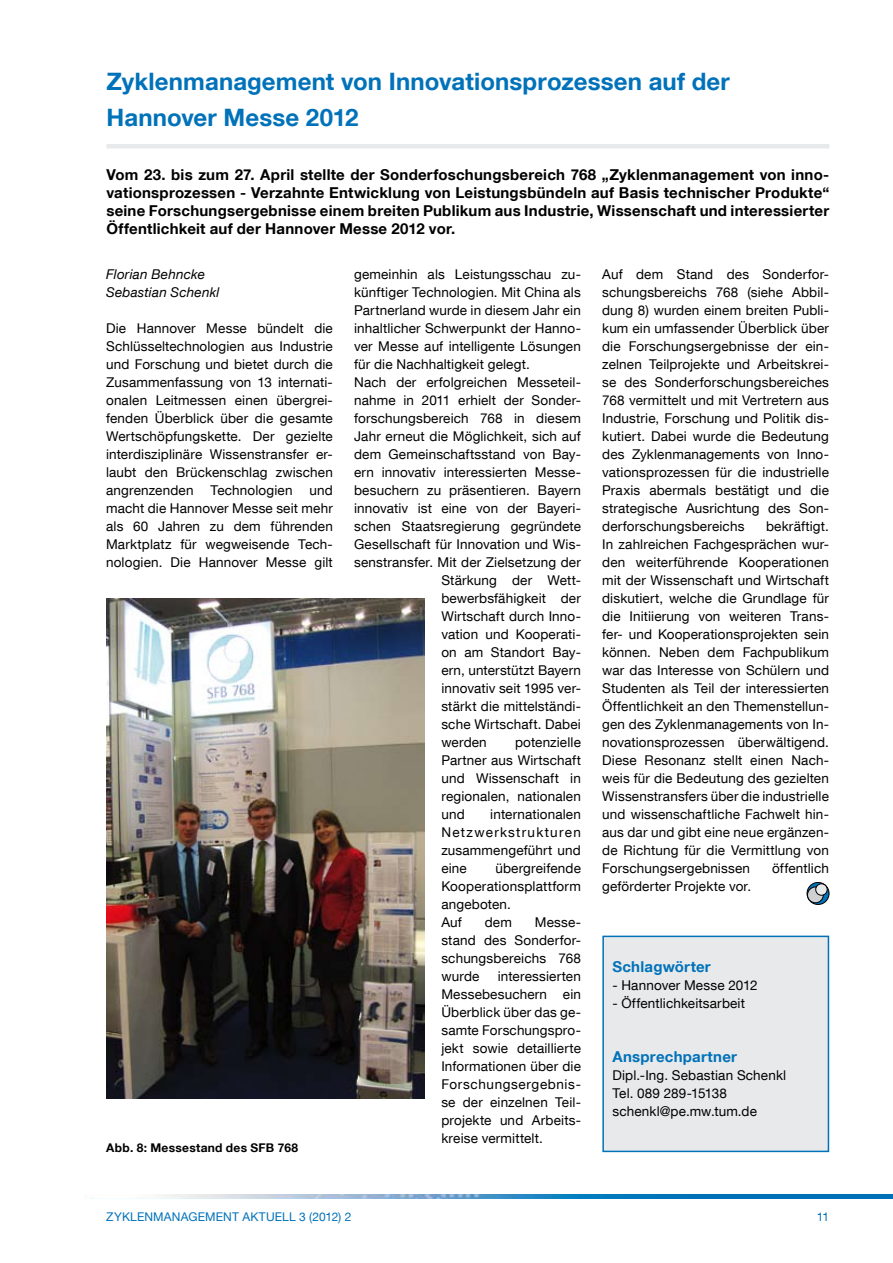
<style>
.page{position:relative;width:893px;height:1263px;background:#fff}
.page>*{position:absolute;margin:0;border:0;box-sizing:border-box;transform-origin:0 0}
.t1{font:700 24px/36px "TUM Neue Helvetica";letter-spacing:.005em;color:#0072ba}
.t2{font:700 15px/18px "TUM Neue Helvetica";letter-spacing:.015em;color:#000;text-align:justify}
.t3{font:700 15px "TUM Neue Helvetica";letter-spacing:.02em;color:#0072ba}
.t4{font:13.5px/18px "TUM Neue Helvetica";letter-spacing:.01em;color:#000;text-align:justify}
.t5{font:italic 13.5px/18px "TUM Neue Helvetica";letter-spacing:.015em;color:#000}
.t6{font:12px "TUM Neue Helvetica";letter-spacing:-.005em;color:#0072ba}
.t7{font:700 12px "TUM Neue Helvetica";letter-spacing:.025em;color:#000}
</style>
<div class="page">
<div style="left:106px;top:144px;width:723px;height:5px;background:#e8e9ea"></div>
<img style="left:106px;top:599px;width:318px;height:500px">
<div style="left:603px;top:936px;width:225px;height:215px;background:#e8e9ea"></div>
<div style="left:602px;top:936px;width:227px;height:216px;border:2px solid #0072ba"></div>
<svg style="left:807px;top:882px;width:22px;height:22px"></svg>
<div style="left:807px;top:882px;width:22px;height:22px;border:1px solid #000;border-radius:50%"></div>
<div style="left:807px;top:887px;width:16px;height:16px;background:#cfd0d2;border-radius:50%"></div>
<div style="left:807px;top:887px;width:16px;height:16px;border:1px solid #000;border-radius:50%"></div>
<div style="left:816px;top:884px;width:11px;height:11px;background:#e8e9ea;border-radius:50%"></div>
<div style="left:815px;top:884px;width:12px;height:11px;border:1px solid #000;border-radius:50%"></div>
<img style="left:85px;top:1194px;width:808px;height:5px">
<h1 class="t1" style="left:106px;top:63px;width:625px">Zyklenmanagement von Innovationsprozessen auf der<br>Hannover Messe 2012</h1>
<p class="t2" style="left:106px;top:165px;width:724px">Vom 23. bis zum 27. April stellte der Sonderfoschungsbereich 768 „Zyklenmanagement von inno&shy;vationsprozessen - Verzahnte Entwicklung von Leistungsbündeln auf Basis technischer Produkte“ seine Forschungsergebnisse einem breiten Publikum aus Industrie, Wissenschaft und interessierter Öffentlichkeit auf der Hannover Messe 2012 vor.</p>
<p class="t5" style="left:106px;top:265px;width:115px">Florian Behncke<br>Sebastian Schenkl</p>
<p class="t4" style="left:106px;top:319px;width:228px">Die Hannover Messe bündelt die Schlüsseltechnologien aus Industrie und Forschung und bietet durch die Zusammenfassung von 13 internati&shy;onalen Leitmessen einen übergrei&shy;fenden Überblick über die gesamte Wertschöpfungskette. Der gezielte interdisziplinäre Wissenstransfer er&shy;laubt den Brückenschlag zwischen angrenzenden</p>
<p class="t4" style="left:602px;top:265px;width:228px">Auf dem Stand des Sonderfor&shy;schungsbereichs 768 (siehe Abbil&shy;dung 8) wurden einem breiten Publi&shy;kum ein umfassender Überblick über die Forschungsergebnisse der ein&shy;zelnen Teilprojekte und Arbeitskrei&shy;se des Sonderforschungsbereiches 768 vermittelt und mit Vertretern aus Industrie, Forschung und Politik dis&shy;kutiert. Dabei wurde die Bedeutung des Zyklenmanagements von Inno&shy;vationsprozessen für die industrielle Praxis abermals bestätigt und die strategische Ausrichtung des Son&shy;derforschungsbereichs</p>
<p class="t4" style="left:354px;top:265px;width:228px">gemeinhin als Leistungsschau zu-</p>
<p class="t4" style="left:354px;top:283px;width:228px">künftiger Technologien. Mit China als</p>
<p class="t4" style="left:354px;top:301px;width:228px">Partnerland wurde in diesem Jahr ein</p>
<p class="t4" style="left:354px;top:319px;width:228px">inhaltlicher Schwerpunkt der Hanno-</p>
<p class="t4" style="left:354px;top:337px;width:228px">ver Messe auf intelligente Lösungen</p>
<p class="t4" style="left:354px;top:355px;width:177px">für die Nachhaltigkeit gelegt.</p>
<p class="t4" style="left:354px;top:373px;width:228px">Nach der erfolgreichen Messeteil-</p>
<p class="t4" style="left:354px;top:391px;width:228px">nahme in 2011 erhielt der Sonder-</p>
<p class="t4" style="left:354px;top:409px;width:228px">forschungsbereich 768 in diesem</p>
<p class="t4" style="left:354px;top:427px;width:228px">Jahr erneut die Möglichkeit, sich auf</p>
<p class="t4" style="left:354px;top:445px;width:228px">dem Gemeinschaftsstand von Bay-</p>
<p class="t4" style="left:354px;top:463px;width:228px">ern innovativ interessierten Messe-</p>
<p class="t4" style="left:354px;top:481px;width:228px">besuchern zu präsentieren. Bayern</p>
<p class="t4" style="left:354px;top:499px;width:228px">innovativ ist eine von der Bayeri-</p>
<p class="t4" style="left:354px;top:517px;width:228px">schen Staatsregierung gegründete</p>
<p class="t4" style="left:354px;top:535px;width:228px">Gesellschaft für Innovation und Wis-</p>
<p class="t4" style="left:354px;top:553px;width:228px">senstransfer. Mit der Zielsetzung der</p>
<p class="t4" style="left:441px;top:571px;width:141px">Stärkung der Wett-</p>
<p class="t4" style="left:441px;top:589px;width:141px">bewerbsfähigkeit der</p>
<p class="t4" style="left:441px;top:607px;width:141px">Wirtschaft durch Inno-</p>
<p class="t4" style="left:441px;top:625px;width:141px">vation und Kooperati-</p>
<p class="t4" style="left:441px;top:643px;width:141px">on am Standort Bay-</p>
<p class="t4" style="left:441px;top:661px;width:141px">ern, unterstützt Bayern</p>
<p class="t4" style="left:441px;top:679px;width:141px">innovativ seit 1995 ver-</p>
<p class="t4" style="left:441px;top:697px;width:141px">stärkt die mittelständi-</p>
<p class="t4" style="left:441px;top:715px;width:141px">sche Wirtschaft. Dabei</p>
<p class="t4" style="left:441px;top:733px;width:47px">werden</p>
<p class="t4" style="left:106px;top:481px;width:228px;text-indent:203px">und macht die Hannover Messe seit mehr als 60 Jahren zu dem führenden Marktplatz für wegweisende Tech&shy;nologien. Die Hannover Messe gilt</p>
<p class="t4" style="left:211px;top:481px;width:83px">Technologien</p>
<p class="t4" style="left:602px;top:517px;width:228px;text-indent:164px">bekräftigt.<br>In zahlreichen Fachgesprächen wur&shy;den weiterführende Kooperationen mit der Wissenschaft und Wirtschaft diskutiert, welche die Grundlage für die Initiierung von weiteren Trans&shy;fer- und Kooperationsprojekten sein können. Neben dem Fachpublikum war das Interesse von Schülern und Studenten als Teil der interessierten Öffentlichkeit an den Themenstellun&shy;gen des Zyklenmanagements von In&shy;novationsprozessen überwältigend.<br>Diese Resonanz stellt einen Nach&shy;weis für die Bedeutung des gezielten Wissenstransfers über die industrielle und wissenschaftliche Fachwelt hin&shy;aus dar und gibt eine neue ergänzen&shy;de Richtung für die Vermittlung von Forschungsergebnissen</p>
<p class="t4" style="left:441px;top:733px;width:141px;text-indent:74px">potenzielle Partner aus Wirtschaft und Wissenschaft in regionalen, nationalen und</p>
<p class="t4" style="left:441px;top:805px;width:141px;text-indent:49px">internationalen Netzwerkstrukturen zusammengeführt und eine</p>
<p class="t4" style="left:772px;top:858px;width:58px">öffentlich</p>
<p class="t4" style="left:441px;top:859px;width:141px;text-align:left;text-indent:54px">übergreifende<br>Kooperationsplattform angeboten.<br>Auf</p>
<p class="t4" style="left:602px;top:876px;width:150px">geförderter Projekte vor.</p>
<p class="t4" style="left:441px;top:913px;width:141px;text-indent:93px">Messe&shy;stand des Sonderfor&shy;schungsbereichs 768 wurde</p>
<p class="t4" style="left:485px;top:913px;width:29px">dem</p>
<p class="t3" style="left:612px;top:957px;width:100px">Schlagwörter</p>
<p class="t4" style="left:612px;top:976px;width:147px">- Hannover Messe 2012</p>
<p class="t4" style="left:612px;top:994px;width:134px">- Öffentlichkeitsarbeit</p>
<p class="t4" style="left:441px;top:967px;width:141px;text-indent:56px">interessierten Messebesuchern ein Überblick über das ge&shy;samte Forschungspro&shy;jekt sowie detaillierte Informationen über die Forschungsergebnis&shy;se der einzelnen Teil&shy;projekte und Arbeits&shy;kreise vermittelt.</p>
<p class="t3" style="left:612px;top:1047px;width:126px">Ansprechpartner</p>
<p class="t4" style="left:612px;top:1066px;width:175px;text-align:left">Dipl.-Ing. Sebastian Schenkl<br>Tel. 089 289-15138 schenkl@pe.mw.tum.de</p>
<p class="t7" style="left:106px;top:1140px;width:193px">Abb. 8: Messestand des SFB 768</p>
<p class="t6" style="left:106px;top:1209px;width:25px">Zyklenmanagement</p>
<p class="t6" style="left:242px;top:1209px;width:9px">aktuell</p>
<p class="t6" style="left:299px;top:1209px;width:54px">3 (2012) 2</p>
<p class="t6" style="left:817px;top:1209px;width:14px">11</p>
</div>
